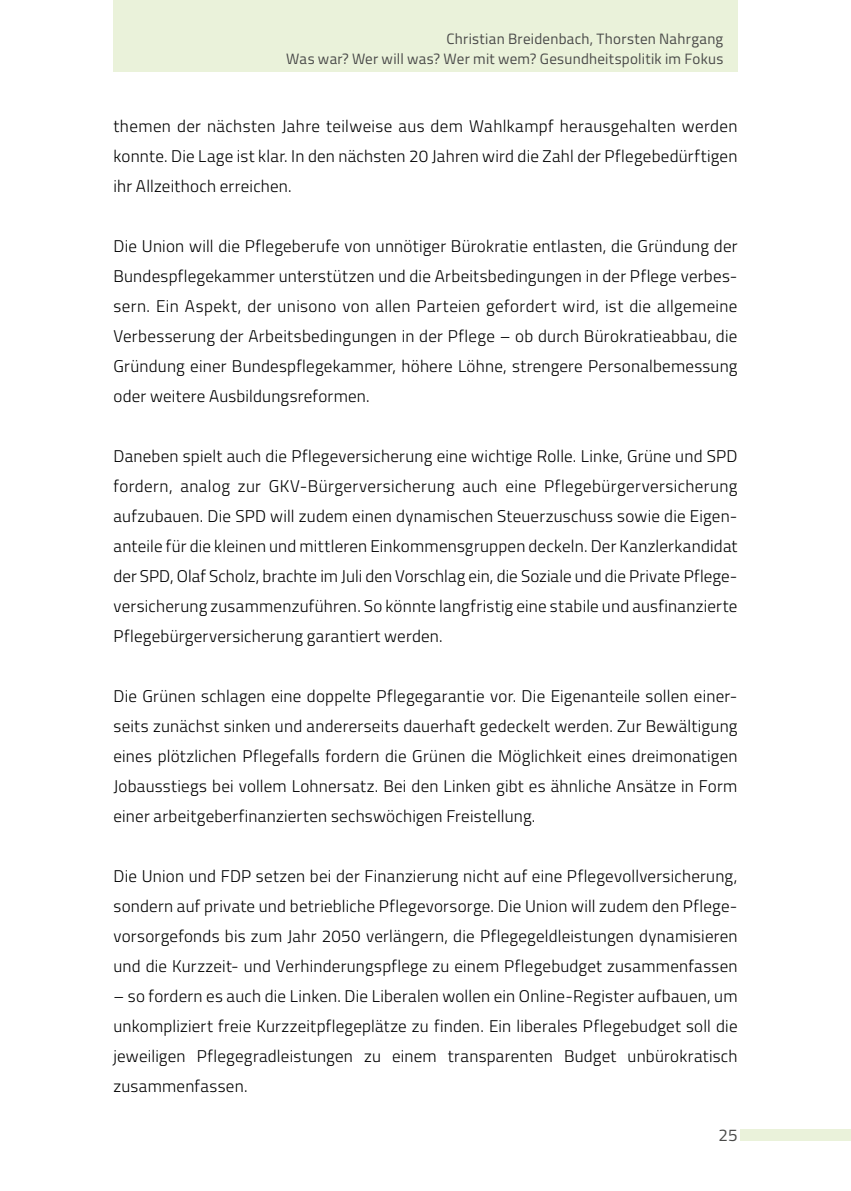
<style>
.page{position:relative;width:851px;height:1191px;background:#fff}
.page>*{position:absolute;margin:0;border:0;box-sizing:border-box;transform-origin:0 0}
.Blocksatz__Raster_au{font:300 17px/30px "Titillium";letter-spacing:.01em;color:#000;text-align:justify}
.t1{font:17px "Titillium";color:#4a4a49}
.t2{font:15px/20px "Titillium";letter-spacing:.015em;color:#4a4a49;text-align:right}
</style>
<div class="page">
<div style="left:113px;top:0;width:624px;height:71px;background:#eaf2da"></div>
<div style="left:740px;top:1129px;width:110px;height:11px;background:#eaf2da"></div>
<p class="t2" style="left:286px;top:28px;width:438px">Christian Breidenbach, Thorsten Nahrgang<br>Was war? Wer will was? Wer mit wem? Gesundheitspolitik im Fokus</p>
<p class="Blocksatz__Raster_au" style="left:113px;top:110px;width:625px">themen der nächsten Jahre teilweise aus dem Wahlkampf herausgehalten werden konnte. Die Lage ist klar. In den nächsten 20 Jahren wird die Zahl der Pflegebedürftigen ihr Allzeithoch erreichen.</p>
<p class="Blocksatz__Raster_au" style="left:113px;top:230px;width:625px">Die Union will die Pflegeberufe von unnötiger Bürokratie entlasten, die Gründung der Bundespflegekammer unterstützen und die Arbeitsbedingungen in der Pflege verbes&shy;sern. Ein Aspekt, der unisono von allen Parteien gefordert wird, ist die allgemeine Verbesserung der Arbeitsbedingungen in der Pflege – ob durch Bürokratieabbau, die Gründung einer Bundespflegekammer, höhere Löhne, strengere Personalbemessung oder weitere Ausbildungsreformen.</p>
<p class="Blocksatz__Raster_au" style="left:113px;top:440px;width:625px;text-align:left">Daneben spielt auch die Pflegeversicherung eine wichtige Rolle. Linke, Grüne und SPD fordern, analog zur GKV-Bürgerversicherung auch eine Pflegebürgerversicherung aufzubauen. Die SPD will zudem einen dynamischen Steuerzuschuss sowie die Eigen&shy;anteile für die kleinen und mittleren Einkommensgruppen deckeln. Der Kanzlerkandidat der SPD, Olaf Scholz, brachte im Juli den Vorschlag ein, die Soziale und die Private Pflege&shy;versicherung zusammenzuführen. So könnte langfristig eine stabile und ausfinanzierte Pflegebürgerversicherung garantiert werden.</p>
<p class="Blocksatz__Raster_au" style="left:113px;top:680px;width:625px">Die Grünen schlagen eine doppelte Pflegegarantie vor. Die Eigenanteile sollen einer&shy;seits zunächst sinken und andererseits dauerhaft gedeckelt werden. Zur Bewältigung eines plötzlichen Pflegefalls fordern die Grünen die Möglichkeit eines dreimonatigen Jobausstiegs bei vollem Lohnersatz. Bei den Linken gibt es ähnliche Ansätze in Form einer arbeitgeberfinanzierten sechswöchigen Freistellung.</p>
<p class="Blocksatz__Raster_au" style="left:113px;top:860px;width:625px">Die Union und FDP setzen bei der Finanzierung nicht auf eine Pflegevollversicherung, sondern auf private und betriebliche Pflegevorsorge. Die Union will zudem den Pflege&shy;vorsorgefonds bis zum Jahr 2050 verlängern, die Pflegegeldleistungen dynamisieren und die Kurzzeit- und Verhinderungspflege zu einem Pflegebudget zusammenfassen</p>
<p class="Blocksatz__Raster_au" style="left:113px;top:980px;width:625px">– so fordern es auch die Linken. Die Liberalen wollen ein Online-Register aufbauen, um unkompliziert freie Kurzzeitpflegeplätze zu finden. Ein liberales Pflegebudget soll die jeweiligen Pflegegradleistungen zu einem transparenten Budget unbürokratisch zusammenfassen.</p>
<p class="t1" style="left:718px;top:1122px;width:21px">25</p>
</div>
